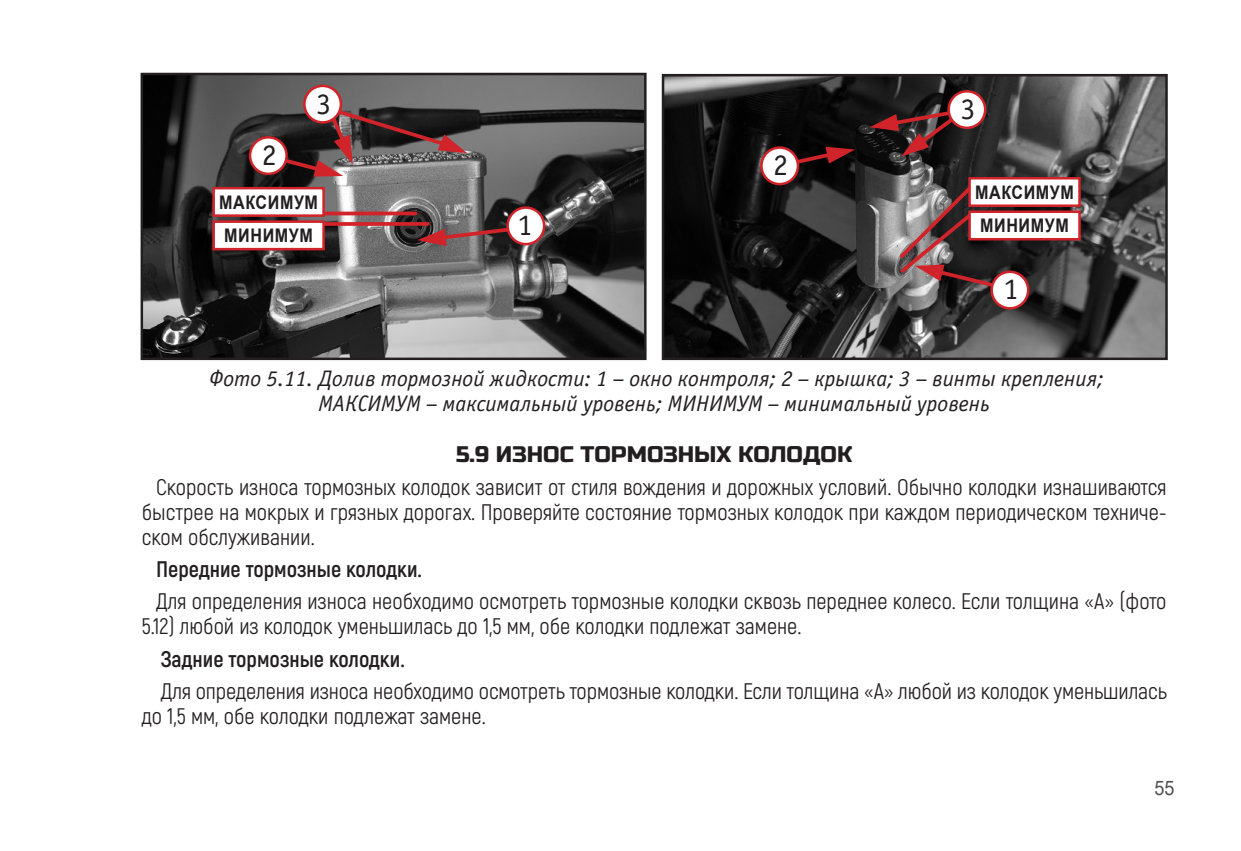
<style>
.page{position:relative;width:1241px;height:851px;background:#fff}
.page>*{position:absolute;margin:0;border:0;box-sizing:border-box;transform-origin:0 0}
.t1{font:30px "Officina Sans Book C";color:#231f20}
.Основной_текст{font:22.5px/25px "Akrobat";color:#231f20}
.ФОТО{font:italic 22.5px/25px "Officina Sans Book C";color:#231f20;text-align:center}
.Основной_текст-2{font:700 22.5px "Akrobat";color:#231f20}
.Подзаголовок{font:22.5px "Russo One";color:#231f20}
.t2{font:20px "Arial";color:#505052;scale:.9 1}
.t3{font:700 18.75px "Arial";letter-spacing:.035em;color:#231f20;scale:.86 1}
</style>
<div class="page">
<img style="left:143px;top:76px;width:500px;height:281px">
<div style="left:140px;top:73px;width:506px;height:287px;border:2px solid #231f20"></div>
<img style="left:664px;top:77px;width:500px;height:280px">
<div style="left:661px;top:74px;width:506px;height:286px;border:2px solid #231f20"></div>
<svg style="left:417px;top:224px;width:103px;height:22px;background:#6e4446"></svg>
<svg style="left:787px;top:147px;width:68px;height:23px"></svg>
<svg style="left:869px;top:107px;width:97px;height:50px;background:#3f2021"></svg>
<svg style="left:266px;top:91px;width:201px;height:86px;background:#5a4b4b"></svg>
<div style="left:507px;top:207px;width:37px;height:37px;background:#fff;border-radius:50%"></div>
<div style="left:506px;top:206px;width:39px;height:39px;border:2px solid #d1232a;border-radius:50%"></div>
<div style="left:250px;top:137px;width:36px;height:37px;background:#fff;border-radius:50%"></div>
<div style="left:249px;top:136px;width:39px;height:39px;border:2px solid #d1232a;border-radius:50%"></div>
<div style="left:761px;top:147px;width:36px;height:37px;background:#fff;border-radius:50%"></div>
<div style="left:760px;top:146px;width:39px;height:39px;border:2px solid #d1232a;border-radius:50%"></div>
<div style="left:948px;top:91px;width:36px;height:37px;background:#fff;border-radius:50%"></div>
<div style="left:947px;top:90px;width:39px;height:39px;border:2px solid #d1232a;border-radius:50%"></div>
<div style="left:991px;top:272px;width:36px;height:36px;background:#fff;border-radius:50%"></div>
<div style="left:990px;top:270px;width:39px;height:39px;border:2px solid #d1232a;border-radius:50%"></div>
<div style="left:304px;top:86px;width:37px;height:36px;background:#fff;border-radius:50%"></div>
<div style="left:303px;top:85px;width:39px;height:39px;border:2px solid #d1232a;border-radius:50%"></div>
<svg style="left:325px;top:211px;width:90px;height:4px"></svg>
<svg style="left:325px;top:222px;width:103px;height:4px"></svg>
<div style="left:214px;top:188px;width:109px;height:27px;background:#fff"></div>
<div style="left:212px;top:187px;width:113px;height:30px;border:2px solid #d1232a"></div>
<div style="left:214px;top:222px;width:109px;height:27px;background:#fff"></div>
<div style="left:212px;top:220px;width:113px;height:30px;border:2px solid #d1232a"></div>
<svg style="left:896px;top:180px;width:105px;height:111px;background:#6f5a5b"></svg>
<div style="left:969px;top:178px;width:110px;height:28px;background:#fff"></div>
<div style="left:968px;top:177px;width:112px;height:30px;border:2px solid #d1232a"></div>
<div style="left:969px;top:212px;width:110px;height:27px;background:#fff"></div>
<div style="left:968px;top:210px;width:112px;height:30px;border:2px solid #d1232a"></div>
<p class="t1" style="left:262px;top:138px;width:16px">2</p>
<p class="t1" style="left:316px;top:87px;width:16px">3</p>
<p class="t3" style="left:219px;top:189px;width:116px">МАКСИМУМ</p>
<p class="t3" style="left:224px;top:222px;width:104px">МИНИМУМ</p>
<p class="t1" style="left:517px;top:209px;width:16px">1</p>
<p class="t1" style="left:773px;top:149px;width:16px">2</p>
<p class="t1" style="left:960px;top:92px;width:16px">3</p>
<p class="t3" style="left:974px;top:179px;width:116px">МАКСИМУМ</p>
<p class="t3" style="left:980px;top:212px;width:104px">МИНИМУМ</p>
<p class="t1" style="left:1003px;top:273px;width:16px">1</p>
<p class="ФОТО" style="left:209px;top:366px;width:895px">Фото 5.11. Долив тормозной жидкости: 1 – окно контроля; 2 – крышка; 3 – винты крепления;<br>МАКСИМУМ – максимальный уровень; МИНИМУМ – минимальный уровень</p>
<p class="Подзаголовок" style="left:456px;top:441px;width:397px">5.9 ИЗНОС ТОРМОЗНЫХ КОЛОДОК</p>
<p class="Основной_текст" style="left:142px;top:474px;width:1026px;text-align:justify;text-indent:14px">Скорость износа тормозных колодок зависит от стиля вождения и дорожных условий. Обычно колодки изнашиваются быстрее на мокрых и грязных дорогах. Проверяйте состояние тормозных колодок при каждом периодическом техниче&shy;ском обслуживании.</p>
<p class="Основной_текст-2" style="left:156px;top:555px;width:267px">Передние тормозные колодки.</p>
<p class="Основной_текст" style="left:142px;top:589px;width:1026px;text-indent:14px">Для определения износа необходимо осмотреть тормозные колодки сквозь переднее колесо. Если толщина «А» (фото<br>5.12) любой из колодок уменьшилась до 1,5 мм, обе колодки подлежат замене.</p>
<p class="Основной_текст-2" style="left:161px;top:644px;width:245px">Задние тормозные колодки.</p>
<p class="Основной_текст" style="left:142px;top:678px;width:1026px;text-indent:19px">Для определения износа необходимо осмотреть тормозные колодки. Если толщина «А» любой из колодок уменьшилась до 1,5 мм, обе колодки подлежат замене.</p>
<p class="t2" style="left:1154px;top:773px;width:24px">55</p>
</div>
